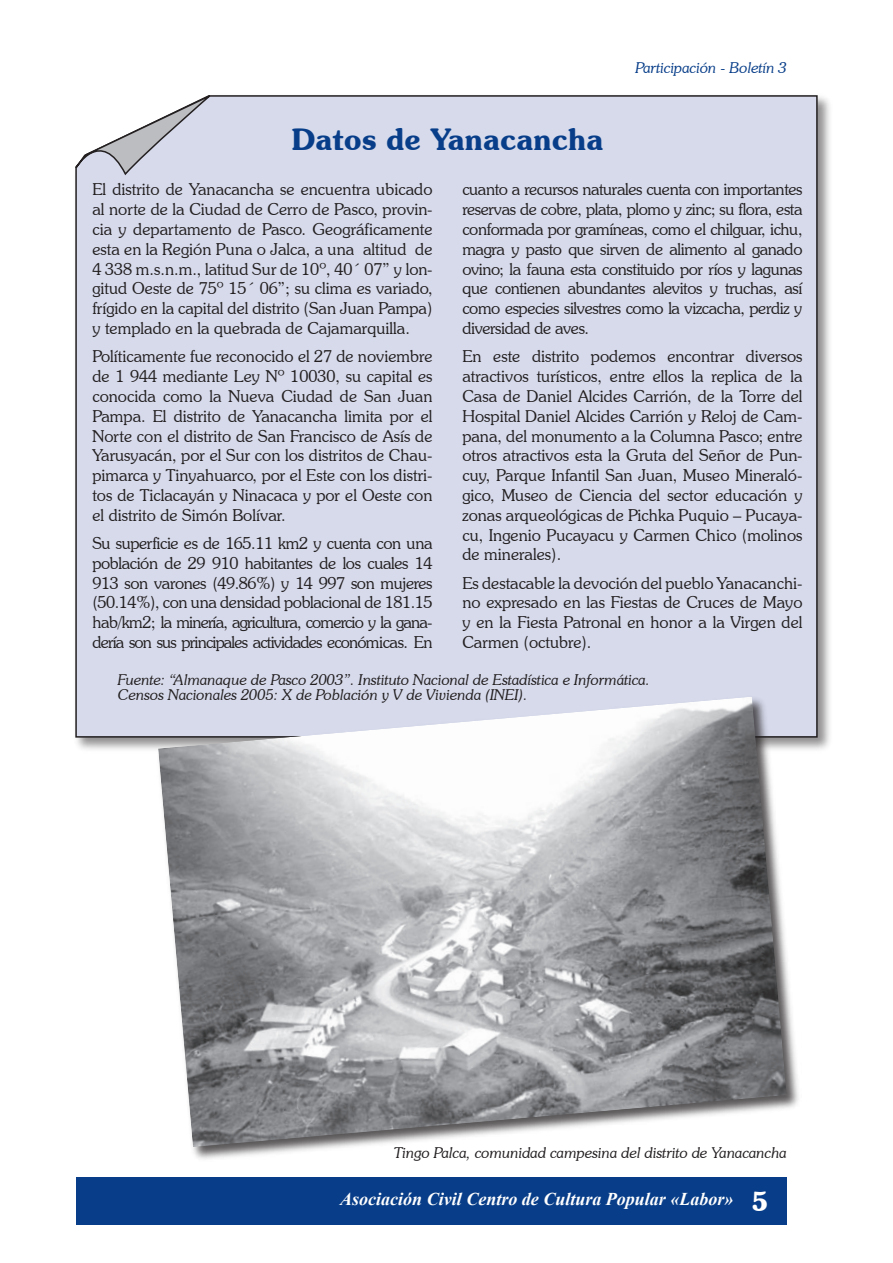
<style>
.page{position:relative;width:893px;height:1263px;background:#fff}
.page>*{position:absolute;margin:0;border:0;box-sizing:border-box;transform-origin:0 0}
.titulo{font:600 30px "Souvenir IT Cby BT";color:#083e89}
.t1{font:italic 700 18px "Times New Roman";color:#fff}
.Caja_te_texto{font:300 16.5px/19.8px "Souvenir IT Cby BT";color:#231f20;text-align:justify}
.leyendas{font:italic 300 15px "Souvenir IT Cby BT";color:#231f20}
.t2{font:italic 300 15px "Souvenir IT Cby BT";color:#083e89}
</style>
<div class="page">
<div style="left:76px;top:1177px;width:711px;height:48px;background:#083e89"></div>
<div style="left:73px;top:93px;width:760px;height:661px;background:#231f20;opacity:.5"></div>
<div style="left:75px;top:94px;width:743px;height:644px;background:#d6daeb"></div>
<svg style="left:74px;top:96px;width:137px;height:81px"></svg>
<div style="left:156px;top:694px;width:645px;height:468px;background:#231f20;opacity:.75"></div>
<img style="left:158px;top:697px;width:629px;height:450px">
<p class="t2" style="left:635px;top:58px;width:153px">Participación - Boletín 3</p>
<p class="titulo" style="left:291px;top:121px;width:314px">Datos de Yanacancha</p>
<p class="Caja_te_texto" style="left:92px;top:179px;width:342px">El distrito de Yanacancha se encuentra ubicado al norte de la Ciudad de Cerro de Pasco, provin&shy;cia y departamento de Pasco. Geográficamente esta en la Región Puna o Jalca, a una altitud de 4 338 m.s.n.m., latitud Sur de 10º, 40´ 07” y lon&shy;gitud Oeste de 75º 15´ 06”; su clima es variado, frígido en la capital del distrito (San Juan Pampa) y templado en la quebrada de Cajamarquilla.</p>
<p class="Caja_te_texto" style="left:92px;top:346px;width:342px">Políticamente fue reconocido el 27 de noviembre de 1 944 mediante Ley Nº 10030, su capital es conocida como la Nueva Ciudad de San Juan Pampa. El distrito de Yanacancha limita por el Norte con el distrito de San Francisco de Asís de Yarusyacán, por el Sur con los distritos de Chau&shy;pimarca y Tinyahuarco, por el Este con los distri&shy;tos de Ticlacayán y Ninacaca y por el Oeste con el distrito de Simón Bolívar.</p>
<p class="Caja_te_texto" style="left:92px;top:533px;width:342px">Su superficie es de 165.11 km2 y cuenta con una población de 29 910 habitantes de los cuales 14<br>913 son varones (49.86%) y 14 997 son mujeres (50.14%), con una densidad poblacional de 181.15 hab/km2; la minería, agricultura, comercio y la gana&shy;dería son sus principales actividades económicas. En</p>
<p class="Caja_te_texto" style="left:462px;top:179px;width:342px">cuanto a recursos naturales cuenta con importantes reservas de cobre, plata, plomo y zinc; su flora, esta conformada por gramíneas, como el chilguar, ichu, magra y pasto que sirven de alimento al ganado ovino; la fauna esta constituido por ríos y lagunas que contienen abundantes alevitos y truchas, así como especies silvestres como la vizcacha, perdiz y diversidad de aves.</p>
<p class="Caja_te_texto" style="left:462px;top:346px;width:342px">En este distrito podemos encontrar diversos atractivos turísticos, entre ellos la replica de la Casa de Daniel Alcides Carrión, de la Torre del Hospital Daniel Alcides Carrión y Reloj de Cam&shy;pana, del monumento a la Columna Pasco; entre otros atractivos esta la Gruta del Señor de Pun&shy;cuy, Parque Infantil San Juan, Museo Mineraló&shy;gico, Museo de Ciencia del sector educación y zonas arqueológicas de Pichka Puquio – Pucaya&shy;cu, Ingenio Pucayacu y Carmen Chico (molinos de minerales).</p>
<p class="Caja_te_texto" style="left:462px;top:573px;width:342px">Es destacable la devoción del pueblo Yanacanchi&shy;no expresado en las Fiestas de Cruces de Mayo y en la Fiesta Patronal en honor a la Virgen del Carmen (octubre).</p>
<p class="leyendas" style="left:118px;top:670px;width:533px">Fuente: “Almanaque de Pasco 2003”. Instituto Nacional de Estadística e Informática.</p>
<p class="leyendas" style="left:118px;top:685px;width:411px">Censos Nacionales 2005: X de Población y V de Vivienda (INEI).</p>
<p class="leyendas" style="left:394px;top:1144px;width:394px">Tingo Palca, comunidad campesina del distrito de Yanacancha</p>
<p class="t1" style="left:340px;top:1187px;width:395px">Asociación Civil Centro de Cultura Popular «Labor»</p>
</div>
